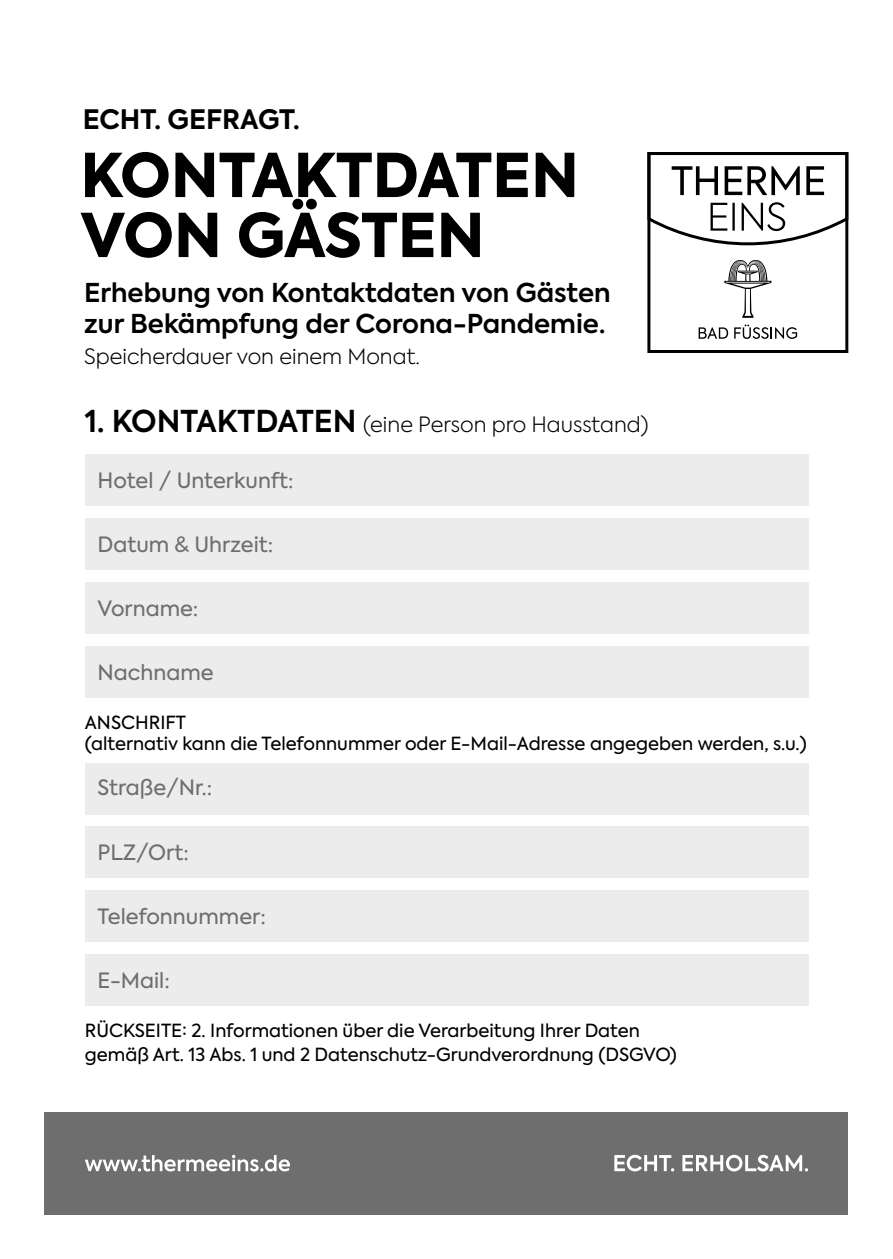
<style>
.page{position:relative;width:893px;height:1259px;background:#fff}
.page>*{position:absolute;margin:0;border:0;box-sizing:border-box;transform-origin:0 0}
.t1{font:800 60px/60px "Axiforma";color:#000}
.t2{font:700 26.7px "Axiforma";color:#000}
.t3{font:600 25.8px/31.2px "Axiforma";color:#000}
.t4{font:21px "Axiforma";color:#6e6e6e}
.t5{font:300 21px "Axiforma";color:#000}
.t6{font:18px/21.6px "Axiforma";color:#000}
.s1{font-weight:600;font-size:30px}
</style>
<div class="page">
<div style="left:45px;top:1112px;width:803px;height:102px;background:#6e6e6e"></div>
<svg style="left:85px;top:1154px;width:205px;height:17px"></svg>
<svg style="left:614px;top:1154px;width:194px;height:17px"></svg>
<div style="left:647px;top:152px;width:201px;height:201px;border:3px solid #000"></div>
<svg style="left:699px;top:327px;width:29px;height:12px"></svg>
<svg style="left:734px;top:324px;width:63px;height:15px"></svg>
<svg style="left:724px;top:260px;width:48px;height:58px"></svg>
<svg style="left:647px;top:152px;width:202px;height:95px"></svg>
<div style="left:85px;top:582px;width:723px;height:52px;background:#ececec"></div>
<div style="left:85px;top:646px;width:723px;height:51px;background:#ececec"></div>
<div style="left:85px;top:455px;width:723px;height:51px;background:#ececec"></div>
<div style="left:85px;top:518px;width:723px;height:52px;background:#ececec"></div>
<div style="left:85px;top:763px;width:723px;height:51px;background:#ececec"></div>
<div style="left:85px;top:827px;width:723px;height:51px;background:#ececec"></div>
<div style="left:85px;top:891px;width:723px;height:51px;background:#ececec"></div>
<div style="left:85px;top:955px;width:723px;height:51px;background:#ececec"></div>
<h2 class="t2" style="left:83px;top:101px;width:218px">ECHT. GEFRAGT.</h2>
<h1 class="t1" style="left:80px;top:146px;width:500px">KONTAKTDATEN<br>VON GÄSTEN</h1>
<h3 class="t3" style="left:84px;top:278px;width:528px">Erhebung von Kontaktdaten von Gästen zur Bekämpfung der Corona-Pandemie.</h3>
<p class="t5" style="left:84px;top:343px;width:337px">Speicherdauer von einem Monat.</p>
<p class="t5" style="left:85px;top:410px;width:565px"><span class="s1">1. KONTAKTDATEN</span> (eine Person pro Hausstand)</p>
<p class="t4" style="left:98px;top:466px;width:197px">Hotel / Unterkunft:</p>
<p class="t4" style="left:98px;top:530px;width:177px">Datum &amp; Uhrzeit:</p>
<p class="t4" style="left:98px;top:594px;width:102px">Vorname:</p>
<p class="t4" style="left:98px;top:658px;width:117px">Nachname</p>
<p class="t6" style="left:85px;top:711px;width:723px">ANSCHRIFT<br>(alternativ kann die Telefonnummer oder E-Mail-Adresse angegeben werden, s.u.)</p>
<p class="t4" style="left:98px;top:773px;width:116px">Straße/Nr.:</p>
<p class="t4" style="left:98px;top:839px;width:93px">PLZ/Ort:</p>
<p class="t4" style="left:98px;top:902px;width:170px">Telefonnummer:</p>
<p class="t4" style="left:98px;top:966px;width:74px">E-Mail:</p>
<p class="t6" style="left:85px;top:1018px;width:594px;line-height:24px">RÜCKSEITE: 2. Informationen über die Verarbeitung Ihrer Daten gemäß Art. 13 Abs. 1 und 2 Datenschutz-Grundverordnung (DSGVO)</p>
</div>
